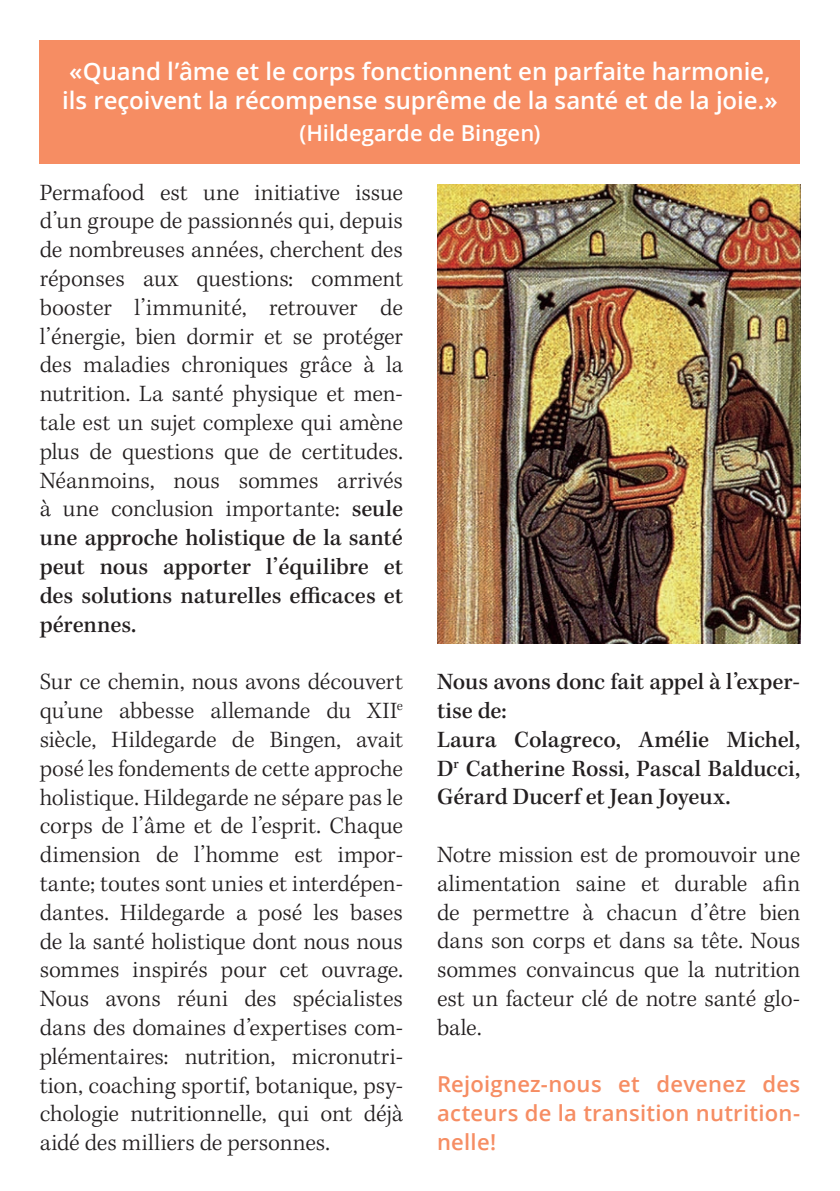
<style>
.page{position:relative;width:840px;height:1191px;background:#fff}
.page>*{position:absolute;margin:0;border:0;box-sizing:border-box;transform-origin:0 0}
.t1{font:300 24px/28.8px "Kepler Std";color:#231f20;text-align:justify}
.t2{font:500 24px/28.8px "Kepler Std";color:#231f20}
.t3{font:600 24px/28.8px "Open Sans";letter-spacing:-.005em;color:#fff}
.t4{font:600 22px/28.8px "Open Sans";letter-spacing:.01em;color:#f68d63;text-align:justify}
.t5{font:600 22px "Open Sans";color:#fff}
.s1{font-weight:500}
</style>
<div class="page">
<div style="left:40px;top:40px;width:759px;height:123px;background:#f68d63"></div>
<img style="left:437px;top:184px;width:362px;height:459px">
<p class="t3" style="left:62px;top:57px;width:716px">«Quand l’âme et le corps fonctionnent en parfaite harmonie, ils reçoivent la récompense suprême de la santé et de la joie.»</p>
<p class="t5" style="left:299px;top:118px;width:242px">(Hildegarde de Bingen)</p>
<p class="t1" style="left:40px;top:179px;width:364px">Permafood est une initiative issue d’un groupe de passionnés qui, depuis de nombreuses années, cherchent des réponses aux questions: comment booster l’immunité, retrouver de l’énergie, bien dormir et se protéger des maladies chroniques grâce à la nutrition. La santé physique et men&shy;tale est un sujet complexe qui amène plus de questions que de certitudes.<br>Néanmoins, nous sommes arrivés à une conclusion importante: <span class="s1">seule une approche holistique de la santé peut nous apporter l’équilibre et des solutions naturelles efficaces et pérennes.</span></p>
<p class="t1" style="left:40px;top:668px;width:364px">Sur ce chemin, nous avons découvert qu’une abbesse allemande du XII<sup>e </sup>siècle, Hildegarde de Bingen, avait posé les fondements de cette approche holistique. Hildegarde ne sépare pas le corps de l’âme et de l’esprit. Chaque dimension de l’homme est impor&shy;tante; toutes sont unies et interdépen&shy;dantes. Hildegarde a posé les bases de la santé holistique dont nous nous sommes inspirés pour cet ouvrage.<br>Nous avons réuni des spécialistes dans des domaines d’expertises com&shy;plémentaires: nutrition, micronutri&shy;tion, coaching sportif, botanique, psy&shy;chologie nutritionnelle, qui ont déjà aidé des milliers de personnes.</p>
<p class="t2" style="left:437px;top:668px;width:364px">Nous avons donc fait appel à l’exper&shy;tise de:<br>Laura Colagreco, Amélie Michel,<br>D<sup>r</sup> Catherine Rossi, Pascal Balducci,<br>Gérard Ducerf et Jean Joyeux.</p>
<p class="t1" style="left:437px;top:841px;width:364px">Notre mission est de promouvoir une alimentation saine et durable afin de permettre à chacun d’être bien dans son corps et dans sa tête. Nous sommes convaincus que la nutrition est un facteur clé de notre santé glo&shy;bale.</p>
<p class="t4" style="left:437px;top:1069px;width:364px">Rejoignez-nous et devenez des acteurs de la transition nutrition&shy;nelle!</p>
</div>
